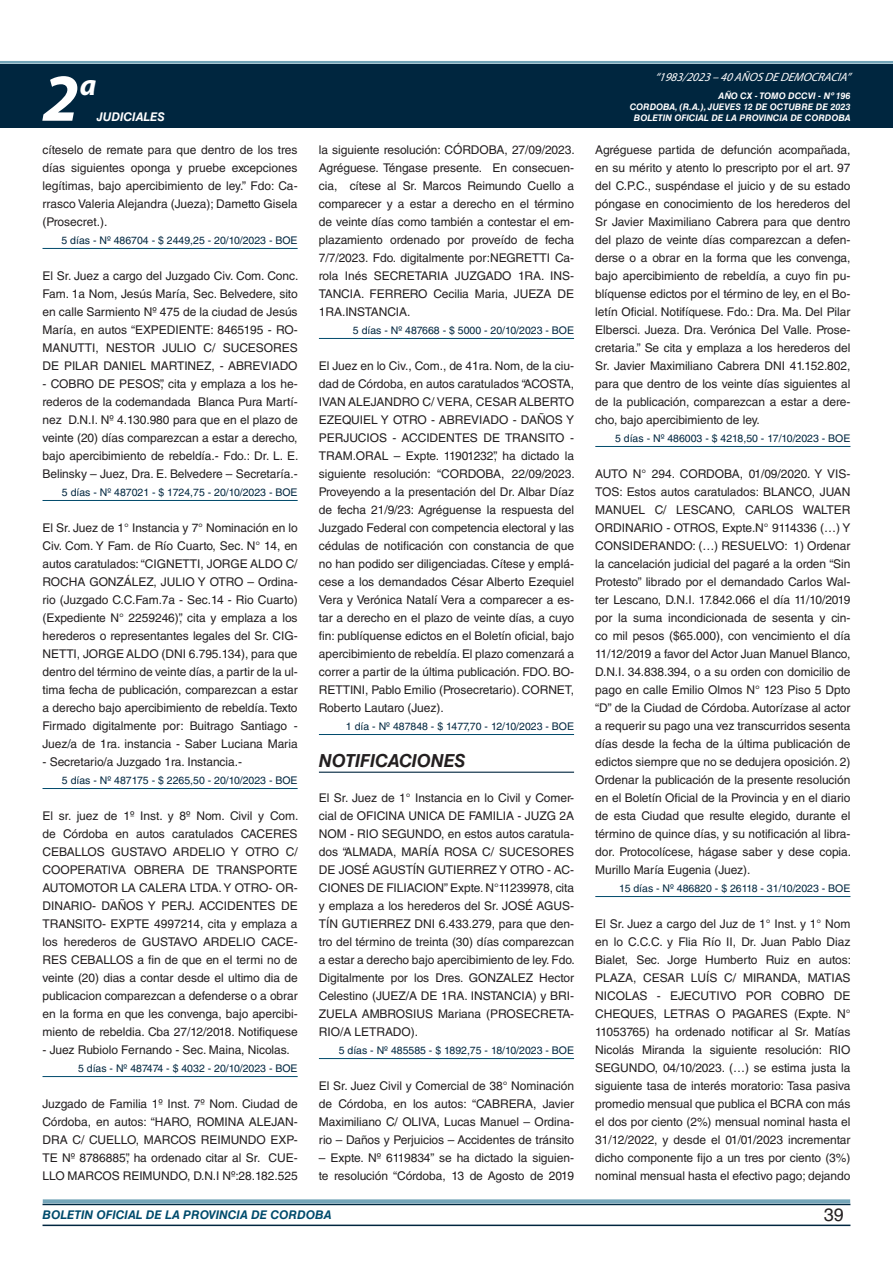
<style>
.page{position:relative;width:893px;height:1263px;background:#fff}
.page>*{position:absolute;margin:0;border:0;box-sizing:border-box;transform-origin:0 0}
.t1{font:italic 700 67.5px "Myriad Pro";color:#fff}
.t2{font:italic 700 30px "Myriad Pro";color:#fff}
.TITULOS_2_y_3_S{font:italic 700 18px "Helvetica LT Std";letter-spacing:-.005em;color:#231f20}
.t3{font:18px "Helvetica LT Std";color:#231f20}
.TEXTO_BASE{font:12px/18px "Helvetica LT Std";letter-spacing:-.005em;color:#231f20;text-align:justify}
.t4{font:italic 700 12px "Helvetica LT Std";color:#004b6c}
.t5{font:italic 12px "Myriad Pro";color:#fff}
.t6{font:italic 700 12px "Helvetica LT Std";color:#fff}
.FECHA_DE_VENCIMIENTO{font:10.5px "Helvetica LT Std";color:#00263f}
.t7{font:italic 700 9px/10.8px "Helvetica LT Std";color:#fff;text-align:right}
</style>
<div class="page">
<div style="left:0;top:61px;width:893px;height:6px;background:#fff;opacity:.75"></div>
<div style="left:0;top:64px;width:893px;height:64px;background:#00263f"></div>
<hr style="left:43px;top:1224px;width:807px;height:2px;background:#00263f">
<div style="left:42px;top:1198px;width:809px;height:8px;background:#fff;opacity:.75"></div>
<hr style="left:43px;top:248px;width:255px;height:1px;background:#004b6c">
<hr style="left:43px;top:500px;width:255px;height:1px;background:#004b6c">
<hr style="left:43px;top:788px;width:255px;height:1px;background:#004b6c">
<hr style="left:43px;top:1076px;width:255px;height:1px;background:#004b6c">
<hr style="left:319px;top:338px;width:255px;height:1px;background:#004b6c">
<hr style="left:319px;top:734px;width:255px;height:1px;background:#004b6c">
<hr style="left:319px;top:772px;width:255px;height:1px;background:#00263f">
<hr style="left:319px;top:1058px;width:255px;height:1px;background:#004b6c">
<hr style="left:595px;top:446px;width:255px;height:1px;background:#004b6c">
<hr style="left:595px;top:896px;width:255px;height:1px;background:#004b6c">
<p class="t5" style="left:655px;top:70px;width:197px">“ 1983/2023 – 40 AÑOS DE DEMOCRACIA”</p>
<h1 class="t1" style="left:43px;top:54px;width:38px">2</h1>
<h2 class="t2" style="left:80px;top:66px;width:18px">a</h2>
<p class="t7" style="left:630px;top:91px;width:222px">AÑO CX - TOMO DCCVI - Nº 196<br>CORDOBA, (R.A.), JUEVES 12 DE OCTUBRE DE 2023</p>
<p class="t6" style="left:97px;top:110px;width:70px">JUDICIALES</p>
<p class="t7" style="left:634px;top:112px;width:218px">BOLETIN OFICIAL DE LA PROVINCIA DE CORDOBA</p>
<p class="TEXTO_BASE" style="left:43px;top:141px;width:257px">cíteselo de remate para que dentro de los tres días siguientes oponga y pruebe excepciones legítimas, bajo apercibimiento de ley.” Fdo: Ca&shy;rrasco Valeria Alejandra (Jueza); Dametto Gisela (Prosecret.).</p>
<p class="FECHA_DE_VENCIMIENTO" style="left:61px;top:234px;width:238px">5 días - Nº 486704 - $ 2449,25 - 20/10/2023 - BOE</p>
<p class="TEXTO_BASE" style="left:43px;top:267px;width:257px">El Sr. Juez a cargo del Juzgado Civ. Com. Conc.<br>Fam. 1a Nom, Jesús María, Sec. Belvedere, sito en calle Sarmiento Nº 475 de la ciudad de Jesús María, en autos “EXPEDIENTE: 8465195 - RO-MANUTTI, NESTOR JULIO C/ SUCESORES DE PILAR DANIEL MARTINEZ, - ABREVIADO</p>
<p class="TEXTO_BASE" style="left:43px;top:375px;width:257px">- COBRO DE PESOS”, cita y emplaza a los he&shy;rederos de la codemandada Blanca Pura Martí&shy;nez D.N.I. Nº 4.130.980 para que en el plazo de veinte (20) días comparezcan a estar a derecho, bajo apercibimiento de rebeldía.- Fdo.: Dr. L. E.<br>Belinsky – Juez, Dra. E. Belvedere – Secretaría.-</p>
<p class="FECHA_DE_VENCIMIENTO" style="left:62px;top:486px;width:237px">5 días - Nº 487021 - $ 1724,75 - 20/10/2023 - BOE</p>
<p class="TEXTO_BASE" style="left:43px;top:519px;width:257px">El Sr. Juez de 1° Instancia y 7° Nominación en lo Civ. Com. Y Fam. de Río Cuarto, Sec. N° 14, en autos caratulados: “CIGNETTI, JORGE ALDO C/ ROCHA GONZÁLEZ, JULIO Y OTRO – Ordina&shy;rio (Juzgado C.C.Fam.7a - Sec.14 - Rio Cuarto) (Expediente N° 2259246)”, cita y emplaza a los herederos o representantes legales del Sr. CIG-NETTI, JORGE ALDO (DNI 6.795.134), para que dentro del término de veinte días, a partir de la ul&shy;tima fecha de publicación, comparezcan a estar a derecho bajo apercibimiento de rebeldía. Texto Firmado digitalmente por: Buitrago Santiago - Juez/a de 1ra. instancia - Saber Luciana Maria</p>
<p class="TEXTO_BASE" style="left:43px;top:753px;width:201px">- Secretario/a Juzgado 1ra. Instancia.-</p>
<p class="FECHA_DE_VENCIMIENTO" style="left:62px;top:774px;width:237px">5 días - Nº 487175 - $ 2265,50 - 20/10/2023 - BOE</p>
<p class="TEXTO_BASE" style="left:43px;top:807px;width:257px">El sr. juez de 1º Inst. y 8º Nom. Civil y Com. de Córdoba en autos caratulados CACERES CEBALLOS GUSTAVO ARDELIO Y OTRO C/ COOPERATIVA OBRERA DE TRANSPORTE AUTOMOTOR LA CALERA LTDA. Y OTRO- OR-DINARIO- DAÑOS Y PERJ. ACCIDENTES DE TRANSITO- EXPTE 4997214, cita y emplaza a los herederos de GUSTAVO ARDELIO CACE-RES CEBALLOS a fin de que en el termi no de veinte (20) dias a contar desde el ultimo dia de publicacion comparezcan a defenderse o a obrar en la forma en que les convenga, bajo apercibi&shy;miento de rebeldia. Cba 27/12/2018. Notifiquese</p>
<p class="TEXTO_BASE" style="left:43px;top:1041px;width:249px">- Juez Rubiolo Fernando - Sec. Maina, Nicolas.</p>
<p class="FECHA_DE_VENCIMIENTO" style="left:78px;top:1062px;width:221px">5 días - Nº 487474 - $ 4032 - 20/10/2023 - BOE</p>
<p class="TEXTO_BASE" style="left:43px;top:1095px;width:257px">Juzgado de Familia 1º Inst. 7º Nom. Ciudad de Córdoba, en autos: “HARO, ROMINA ALEJAN-DRA C/ CUELLO, MARCOS REIMUNDO EXP-TE Nº 8786885”, ha ordenado citar al Sr. CUE-LLO MARCOS REIMUNDO, D.N.I Nº:28.182.525</p>
<p class="TEXTO_BASE" style="left:319px;top:141px;width:257px">la siguiente resolución: CÓRDOBA, 27/09/2023.<br>Agréguese. Téngase presente. En consecuen&shy;cia, cítese al Sr. Marcos Reimundo Cuello a comparecer y a estar a derecho en el término de veinte días como también a contestar el em&shy;plazamiento ordenado por proveído de fecha 7/7/2023. Fdo. digitalmente por:NEGRETTI Ca&shy;rola Inés SECRETARIA JUZGADO 1RA. INS-TANCIA. FERRERO Cecilia Maria, JUEZA DE 1RA.INSTANCIA.</p>
<p class="FECHA_DE_VENCIMIENTO" style="left:353px;top:324px;width:223px">5 días - Nº 487668 - $ 5000 - 20/10/2023 - BOE</p>
<p class="TEXTO_BASE" style="left:319px;top:357px;width:257px">El Juez en lo Civ., Com., de 41ra. Nom, de la ciu&shy;dad de Córdoba, en autos caratulados “ACOSTA, IVAN ALEJANDRO C/ VERA, CESAR ALBERTO EZEQUIEL Y OTRO - ABREVIADO - DAÑOS Y PERJUCIOS - ACCIDENTES DE TRANSITO - TRAM.ORAL – Expte. 11901232”, ha dictado la siguiente resolución: “CORDOBA, 22/09/2023.<br>Proveyendo a la presentación del Dr. Albar Díaz de fecha 21/9/23: Agréguense la respuesta del Juzgado Federal con competencia electoral y las cédulas de notificación con constancia de que no han podido ser diligenciadas. Cítese y emplá&shy;cese a los demandados César Alberto Ezequiel Vera y Verónica Natalí Vera a comparecer a es&shy;tar a derecho en el plazo de veinte días, a cuyo fin: publíquense edictos en el Boletín oficial, bajo apercibimiento de rebeldía. El plazo comenzará a correr a partir de la última publicación. FDO. BO-RETTINI, Pablo Emilio (Prosecretario). CORNET, Roberto Lautaro (Juez).</p>
<p class="FECHA_DE_VENCIMIENTO" style="left:346px;top:720px;width:230px">1 día - Nº 487848 - $ 1477,70 - 12/10/2023 - BOE</p>
<p class="TITULOS_2_y_3_S" style="left:319px;top:750px;width:148px">NOTIFICACIONES</p>
<p class="TEXTO_BASE" style="left:319px;top:789px;width:257px">El Sr. Juez de 1° Instancia en lo Civil y Comer&shy;cial de OFICINA UNICA DE FAMILIA - JUZG 2A NOM - RIO SEGUNDO, en estos autos caratula&shy;dos “ALMADA, MARÍA ROSA C/ SUCESORES DE JOSÉ AGUSTÍN GUTIERREZ Y OTRO - AC-CIONES DE FILIACION” Expte. N°11239978, cita y emplaza a los herederos del Sr. JOSÉ AGUS-TÍN GUTIERREZ DNI 6.433.279, para que den&shy;tro del término de treinta (30) días comparezcan a estar a derecho bajo apercibimiento de ley. Fdo.<br>Digitalmente por los Dres. GONZALEZ Hector Celestino (JUEZ/A DE 1RA. INSTANCIA) y BRI-ZUELA AMBROSIUS Mariana (PROSECRETA-RIO/A LETRADO).</p>
<p class="FECHA_DE_VENCIMIENTO" style="left:339px;top:1044px;width:237px">5 días - Nº 485585 - $ 1892,75 - 18/10/2023 - BOE</p>
<p class="TEXTO_BASE" style="left:319px;top:1077px;width:257px">El Sr. Juez Civil y Comercial de 38° Nominación de Córdoba, en los autos: “CABRERA, Javier Maximiliano C/ OLIVA, Lucas Manuel – Ordina&shy;rio – Daños y Perjuicios – Accidentes de tránsito</p>
<p class="TEXTO_BASE" style="left:319px;top:1149px;width:257px">– Expte. Nº 6119834” se ha dictado la siguien&shy;te resolución “Córdoba, 13 de Agosto de 2019</p>
<p class="TEXTO_BASE" style="left:595px;top:141px;width:257px">Agréguese partida de defunción acompañada, en su mérito y atento lo prescripto por el art. 97 del C.P.C., suspéndase el juicio y de su estado póngase en conocimiento de los herederos del Sr Javier Maximiliano Cabrera para que dentro del plazo de veinte días comparezcan a defen&shy;derse o a obrar en la forma que les convenga, bajo apercibimiento de rebeldía, a cuyo fin pu&shy;blíquense edictos por el término de ley, en el Bo&shy;letín Oficial. Notifíquese. Fdo.: Dra. Ma. Del Pilar Elbersci. Jueza. Dra. Verónica Del Valle. Prose&shy;cretaria.” Se cita y emplaza a los herederos del Sr. Javier Maximiliano Cabrera DNI 41.152.802, para que dentro de los veinte días siguientes al de la publicación, comparezcan a estar a dere&shy;cho, bajo apercibimiento de ley.</p>
<p class="FECHA_DE_VENCIMIENTO" style="left:615px;top:432px;width:237px">5 días - Nº 486003 - $ 4218,50 - 17/10/2023 - BOE</p>
<p class="TEXTO_BASE" style="left:595px;top:465px;width:257px">AUTO N° 294. CORDOBA, 01/09/2020. Y VIS-TOS: Estos autos caratulados: BLANCO, JUAN MANUEL C/ LESCANO, CARLOS WALTER ORDINARIO - OTROS, Expte.N° 9114336 (…) Y CONSIDERANDO: (…) RESUELVO: 1) Ordenar la cancelación judicial del pagaré a la orden “Sin Protesto” librado por el demandado Carlos Wal&shy;ter Lescano, D.N.I. 17.842.066 el día 11/10/2019 por la suma incondicionada de sesenta y cin&shy;co mil pesos ($65.000), con vencimiento el día 11/12/2019 a favor del Actor Juan Manuel Blanco, D.N.I. 34.838.394, o a su orden con domicilio de pago en calle Emilio Olmos N° 123 Piso 5 Dpto “D” de la Ciudad de Córdoba. Autorízase al actor a requerir su pago una vez transcurridos sesenta días desde la fecha de la última publicación de edictos siempre que no se dedujera oposición. 2)<br>Ordenar la publicación de la presente resolución en el Boletín Oficial de la Provincia y en el diario de esta Ciudad que resulte elegido, durante el término de quince días, y su notificación al libra&shy;dor. Protocolícese, hágase saber y dese copia.<br>Murillo María Eugenia (Juez).</p>
<p class="FECHA_DE_VENCIMIENTO" style="left:619px;top:882px;width:233px">15 días - Nº 486820 - $ 26118 - 31/10/2023 - BOE</p>
<p class="TEXTO_BASE" style="left:595px;top:915px;width:257px">El Sr. Juez a cargo del Juz de 1° Inst. y 1° Nom en lo C.C.C. y Flia Río II, Dr. Juan Pablo Diaz Bialet, Sec. Jorge Humberto Ruiz en autos:<br>PLAZA, CESAR LUÍS C/ MIRANDA, MATIAS NICOLAS - EJECUTIVO POR COBRO DE CHEQUES, LETRAS O PAGARES (Expte. N° 11053765) ha ordenado notificar al Sr. Matías Nicolás Miranda la siguiente resolución: RIO SEGUNDO, 04/10/2023. (…) se estima justa la siguiente tasa de interés moratorio: Tasa pasiva promedio mensual que publica el BCRA con más el dos por ciento (2%) mensual nominal hasta el 31/12/2022, y desde el 01/01/2023 incrementar dicho componente fijo a un tres por ciento (3%) nominal mensual hasta el efectivo pago; dejando</p>
<p class="t4" style="left:43px;top:1208px;width:290px">BOLETIN OFICIAL DE LA PROVINCIA DE CORDOBA</p>
<h3 class="t3" style="left:824px;top:1204px;width:22px">39</h3>
</div>
